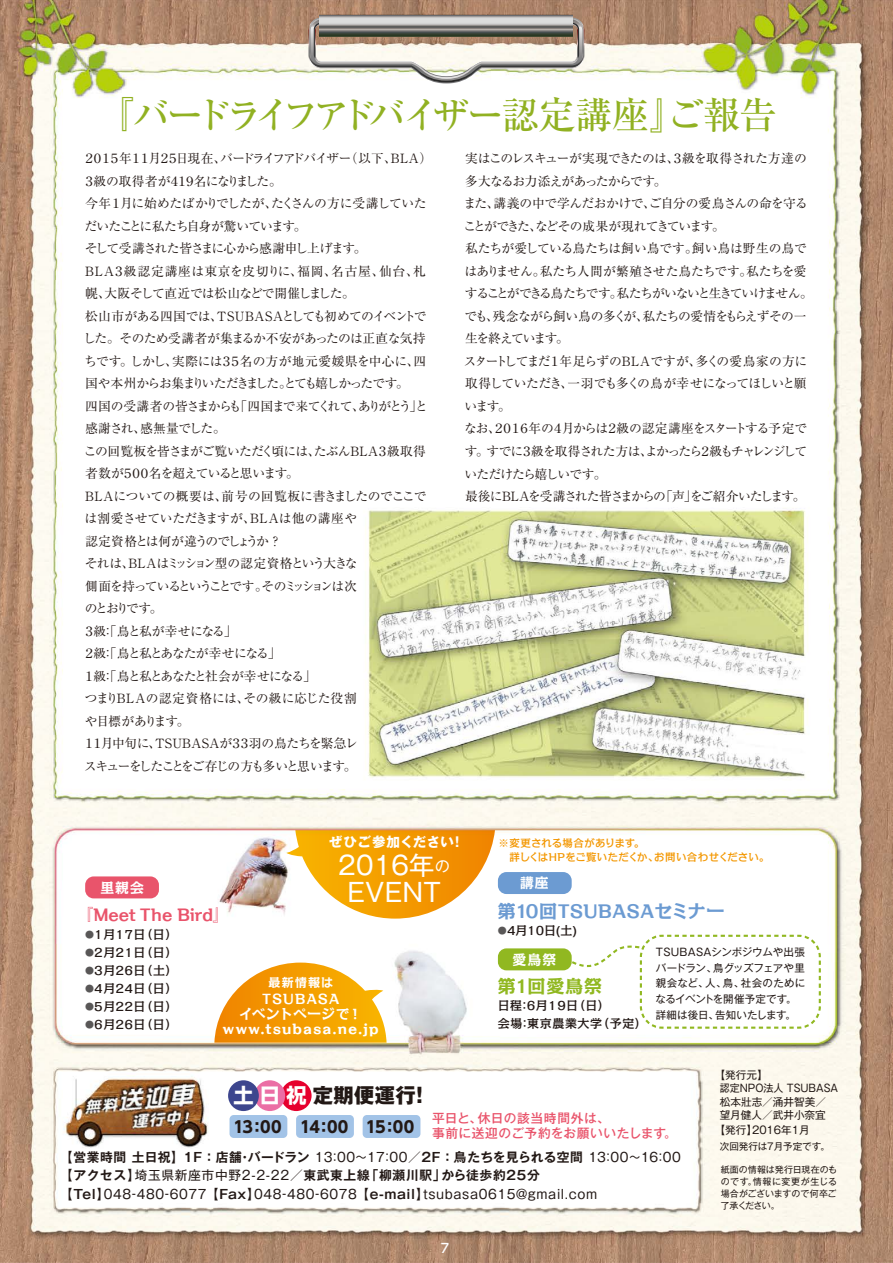
<style>
.page{position:relative;width:893px;height:1263px;background:#fff}
.page>*{position:absolute;margin:0;border:0;box-sizing:border-box;transform-origin:0 0}
.t1{font:500 37.5px "Ryumin Pro";letter-spacing:-.105em;color:#91b122}
.t2{font:25.5px/27px "Gothic MB101 Pro";letter-spacing:.01em;color:#fff;text-align:center}
.t3{font:800 20.25px "Gothic MB101 Pro";letter-spacing:.025em;color:#221815}
.t4{font:700 18px "Kakumin Pro";color:#6c9bd2}
.t5{font:700 18px "Kakumin Pro";letter-spacing:.05em;color:#91b821}
.t6{font:700 16.5px "Kakumin Pro";letter-spacing:-.02em;color:#e9546b}
.t7{font:700 15.9px "UD Shin Go Pro";letter-spacing:-.03em;color:#221815}
.t8{font:700 13.8px "Kakumin Pro";letter-spacing:.075em;color:#fff}
.t9{font:800 13.5px "Kakumin Pro";letter-spacing:.07em;color:#fff}
.t10{font:700 13.5px/15px "Kakumin Pro";letter-spacing:.055em;color:#fff;text-align:center}
.t11{font:700 13.5px "Gothic MB101 Pro";letter-spacing:.03em;color:#fff}
.t12{font:12.75px/22.5px "Ryumin Pro";letter-spacing:-.07em;color:#221815}
.t13{font:700 12.75px/18.1px "Gothic MB101 Pro De";letter-spacing:.04em;color:#221815}
.t14{font:12.75px "Gothic MB101 Pro";letter-spacing:.05em;color:#221815}
.t15{font:500 12.75px/15px "Gothic MB101 Pro";letter-spacing:.035em;color:#e9546b}
.t16{font:500 12.75px "UD Shin Go Pro";color:#fff}
.t17{font:500 12px "Kakumin Pro";letter-spacing:-.105em;color:#221815}
.t18{font:500 12px/18px "Kakumin Pro";letter-spacing:.05em;color:#221815}
.t19{font:700 12px "Kakumin Pro";letter-spacing:.095em;color:#fff}
.t20{font:10.65px/13.5px "Gothic MB101 Pro";color:#221815}
.t21{font:10.5px/15.8px "Gothic MB101 Pro";color:#221815}
.t22{font:500 10.5px/13.5px "Kakumin Pro";letter-spacing:.005em;color:#f39700}
.t23{font:10.5px "Gothic MB101 Pro";color:#221815;scale:.95 1}
.t24{font:9.6px "Gothic MB101 Pro";letter-spacing:-.01em;color:#221815}
.t25{font:9px/12px "Gothic MB101 Pro";color:#221815;text-align:justify}
.s1{font-size:9px;color:#595757}
.s2{font-family:"UD Shin Go Pro";font-weight:700;color:#fff}
.s3{font-family:"Gothic MB101 Pro";font-weight:400}
.s4{font-family:"Gothic MB101 Pro De";font-weight:700}
</style>
<div class="page">
<img style="left:0;top:0;width:893px;height:1263px">
<svg style="left:309px;top:18px;width:275px;height:65px"></svg>
<svg style="left:319px;top:14px;width:254px;height:23px"></svg>
<div style="left:85px;top:876px;width:74px;height:22px;background:#e9546b;border-radius:9px"></div>
<div style="left:498px;top:872px;width:74px;height:22px;background:#6c9bd2;border-radius:9px"></div>
<svg style="left:286px;top:830px;width:209px;height:89px"></svg>
<div style="left:640px;top:935px;width:181px;height:94px;border:2px dashed #91b821;border-radius:21px"></div>
<svg style="left:556px;top:942px;width:90px;height:26px"></svg>
<div style="left:281px;top:1080px;width:31px;height:31px;background:#e6002d;border-radius:50%"></div>
<div style="left:254px;top:1080px;width:31px;height:31px;background:#eb6ea5;border-radius:50%"></div>
<div style="left:228px;top:1080px;width:31px;height:31px;background:#3d468e;border-radius:50%"></div>
<div style="left:363px;top:1115px;width:57px;height:23px;background:#a2c3e7;border-radius:4px"></div>
<div style="left:230px;top:1115px;width:57px;height:23px;background:#a2c3e7;border-radius:4px"></div>
<div style="left:296px;top:1115px;width:58px;height:23px;background:#a2c3e7;border-radius:4px"></div>
<svg style="left:214px;top:962px;width:173px;height:81px"></svg>
<div style="left:498px;top:948px;width:74px;height:22px;background:#91b821;border-radius:9px"></div>
<h1 class="t1" style="left:96px;top:86px;width:682px">『バードライフアドバイザー認定講座』ご報告</h1>
<p class="t12" style="left:83px;top:146px;width:351px">２０１５年１１月２５日現在、バードライフアドバイザー（以下、BLA）<br>３級の取得者が４１９名になりました。<br>今年１月に始めたばかりでしたが、たくさんの方に受講していただいたことに私たち自身が驚いています。<br>そして受講された皆さまに心から感謝申し上げます。<br>BLA３級認定講座は東京を皮切りに、福岡、名古屋、仙台、札幌、大阪そして直近では松山などで開催しました。<br>松山市がある四国では、TSUBASAとしても初めてのイベントでした。そのため受講者が集まるか不安があったのは正直な気持ちです。しかし、実際には３５名の方が地元愛媛県を中心に、四国や本州からお集まりいただきました。とても嬉しかったです。<br>四国の受講者の皆さまからも「四国まで来てくれて、ありがとう」と感謝され、感無量でした。<br>この回覧板を皆さまがご覧いただく頃には、たぶんBLA３級取得者数が５００名を超えていると思います。<br>BLAについての概要は、前号の回覧板に書きましたのでここでは割愛させていただきますが、BLAは他の講座や<br>認定資格とは何が違うのでしょうか？<br>それは、BLAはミッション型の認定資格という大きな<br>側面を持っているということです。そのミッションは次<br>のとおりです。<br>３級：「鳥と私が幸せになる」<br>２級：「鳥と私とあなたが幸せになる」<br>１級：「鳥と私とあなたと社会が幸せになる」<br>つまりBLAの認定資格には、その級に応じた役割<br>や目標があります。<br>１１月中旬に、TSUBASAが３３羽の鳥たちを緊急レ<br>スキューをしたことをご存じの方も多いと思います。</p>
<p class="t12" style="left:463px;top:147px;width:351px">実はこのレスキューが実現できたのは、３級を取得された方達の多大なるお力添えがあったからです。<br>また、講義の中で学んだおかけで、ご自分の愛鳥さんの命を守ることができた、などその成果が現れてきています。<br>私たちが愛している鳥たちは飼い鳥です。飼い鳥は野生の鳥ではありません。私たち人間が繁殖させた鳥たちです。私たちを愛することができる鳥たちです。私たちがいないと生きていけません。でも、残念ながら飼い鳥の多くが、私たちの愛情をもらえずその一生を終えています。<br>スタートしてまだ１年足らずのBLAですが、多くの愛鳥家の方に取得していただき、一羽でも多くの鳥が幸せになってほしいと願います。<br>なお、２０１６年の４月からは２級の認定講座をスタートする予定です。すでに３級を取得された方は、よかったら２級もチャレンジしていただけたら嬉しいです。<br>最後にBLAを受講された皆さまからの「声」をご紹介いたします。</p>
<p class="t11" style="left:329px;top:830px;width:137px">ぜひご参加ください！</p>
<h2 class="t2" style="left:338px;top:849px;width:113px">2016年<sup>の<br></sup>EVENT</h2>
<p class="t22" style="left:498px;top:835px;width:273px">※変更される場合があります。<br>　詳しくはHPをご覧いただくか、お問い合わせください。</p>
<p class="t8" style="left:100px;top:876px;width:45px">里親会</p>
<p class="t8" style="left:520px;top:872px;width:30px">講座</p>
<h3 class="t4" style="left:498px;top:897px;width:228px">第10回TSUBASAセミナー</h3>
<p class="t17" style="left:498px;top:921px;width:81px"><span class="s1">●</span>4月１0日(土)</p>
<p class="t6" style="left:77px;top:901px;width:154px">『Meet The Bird』</p>
<p class="t17" style="left:85px;top:925px;width:94px"><span class="s1">●</span>１月１７日（日）</p>
<p class="t17" style="left:85px;top:943px;width:94px"><span class="s1">●</span>２月２１日（日）</p>
<p class="t17" style="left:85px;top:961px;width:94px"><span class="s1">●</span>３月２６日（土）</p>
<p class="t17" style="left:85px;top:979px;width:94px"><span class="s1">●</span>４月２４日（日）</p>
<p class="t17" style="left:85px;top:997px;width:94px"><span class="s1">●</span>５月２２日（日）</p>
<p class="t17" style="left:85px;top:1015px;width:94px"><span class="s1">●</span>６月２６日（日）</p>
<p class="t21" style="left:655px;top:942px;width:151px">TSUBASAシンポジウムや出張バードラン、鳥グッズフェアや里親会など、人、鳥、社会のためになるイベントを開催予定です。詳細は後日、告知いたします。</p>
<p class="t8" style="left:513px;top:948px;width:45px">愛鳥祭</p>
<p class="t19" style="left:269px;top:972px;width:66px">最新情報は</p>
<p class="t10" style="left:240px;top:990px;width:124px">TSUBASA<br>イベントページで！</p>
<p class="t9" style="left:223px;top:1018px;width:157px">www.tsubasa.ne.jp</p>
<h3 class="t5" style="left:498px;top:972px;width:106px">第1回愛鳥祭</h3>
<p class="t18" style="left:498px;top:995px;width:151px">日程：６月19日（日）<br>会場：東京農業大学（予定）</p>
<h3 class="t3" style="left:233px;top:1079px;width:198px"><span class="s2">土日祝</span>定期便運行！</h3>
<p class="t7" style="left:233px;top:1114px;width:182px">13：00 14：00 15：00</p>
<p class="t13" style="left:60px;top:1147px;width:623px">【営業時間 土日祝】１F：店舗・バードラン <span class="s3">13：00～17：00／</span>2F：鳥たちを見られる空間 <span class="s3">13：00～16：00</span>【アクセス】<span class="s3">埼玉県新座市中野２-２-２２／</span>東武東上線「柳瀬川駅」から徒歩約２５分</p>
<p class="t14" style="left:60px;top:1183px;width:539px"><span class="s4">【Tel】</span>048-480-6077 <span class="s4">【Fax】</span>048-480-6078 <span class="s4">【e-mail】</span>tsubasa0615@gmail.com</p>
<p class="t15" style="left:432px;top:1109px;width:246px">平日と、休日の該当時間外は、<br>事前に送迎のご予約をお願いいたします。</p>
<p class="t16" style="left:441px;top:1237px;width:10px">7</p>
<p class="t20" style="left:714px;top:1066px;width:55px">【発行元】</p>
<p class="t23" style="left:720px;top:1079px;width:126px">認定NPO法人 TSUBASA</p>
<p class="t20" style="left:720px;top:1093px;width:108px">松本壯志／涌井智美／望月健人／武井小奈宜</p>
<p class="t20" style="left:714px;top:1122px;width:97px">【発行】2016年1月</p>
<p class="t24" style="left:720px;top:1138px;width:112px">次回発行は7月予定です。</p>
<p class="t25" style="left:721px;top:1163px;width:118px">紙面の情報は発行日現在のものです。情報に変更が生じる場合がございますので何卒ご了承ください。</p>
</div>
